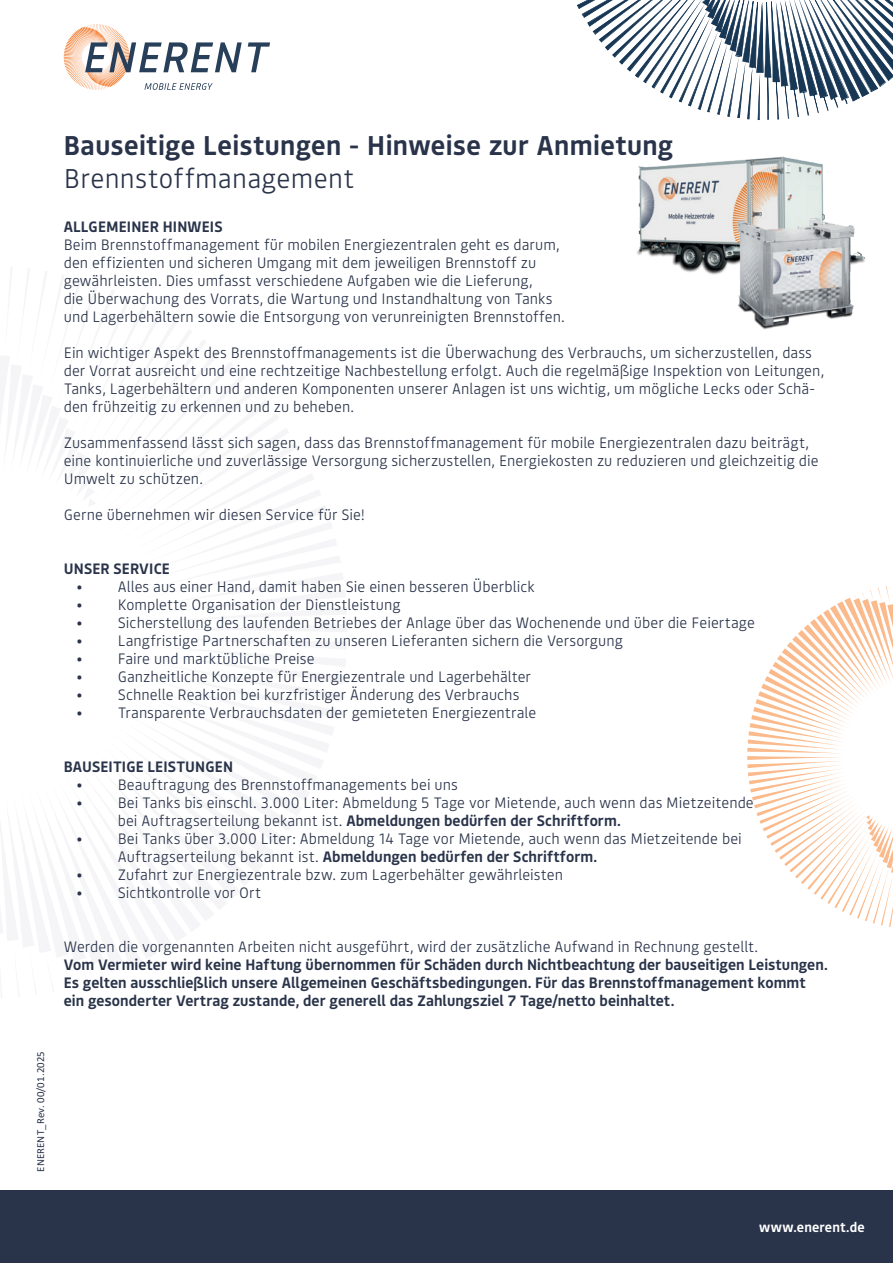
<style>
.page{position:relative;width:893px;height:1263px;background:#fff}
.page>*{position:absolute;margin:0;border:0;box-sizing:border-box;transform-origin:0 0}
.t1{font:600 27px "Bould";letter-spacing:.015em;color:#293349}
.t2{font:300 27px "Bould";letter-spacing:.01em;color:#293349}
.t3{font:300 15px/18px "Bould";letter-spacing:.005em;color:#293349}
.t4{font:600 15px/18px "Bould";letter-spacing:.005em;color:#293349}
.t5{font:600 13.5px "Bould";letter-spacing:.01em;color:#fff}
.t6{font:10.8px "Calibri";letter-spacing:.01em;color:#293349}
.s1{font-weight:300}
</style>
<div class="page">
<svg style="left:577px;top:0;width:316px;height:120px"></svg>
<svg style="left:64px;top:24px;width:206px;height:66px"></svg>
<svg style="left:747px;top:586px;width:146px;height:341px"></svg>
<img style="left:637px;top:156px;width:229px;height:119px">
<img style="left:730px;top:211px;width:131px;height:119px">
<div style="left:0;top:1191px;width:893px;height:72px;background:#293349"></div>
<p class="t6" style="left:33px;top:1171px;width:122px;rotate:-90deg">ENERENT_Rev. 00/01.2025</p>
<p class="t1" style="left:64px;top:127px;width:611px">Bauseitige Leistungen - Hinweise zur Anmietung</p>
<p class="t2" style="left:64px;top:160px;width:292px">Brennstoffmanagement</p>
<p class="t4" style="left:64px;top:217px;width:160px">ALLGEMEINER HINWEIS</p>
<p class="t3" style="left:64px;top:235px;width:498px">Beim Brennstoffmanagement für mobilen Energiezentralen geht es darum,</p>
<p class="t3" style="left:64px;top:253px;width:474px">den effizienten und sicheren Umgang mit dem jeweiligen Brennstoff zu</p>
<p class="t3" style="left:64px;top:271px;width:470px">gewährleisten. Dies umfasst verschiedene Aufgaben wie die Lieferung,</p>
<p class="t3" style="left:64px;top:289px;width:490px">die Überwachung des Vorrats, die Wartung und Instandhaltung von Tanks</p>
<p class="t3" style="left:64px;top:307px;width:503px">und Lagerbehältern sowie die Entsorgung von verunreinigten Brennstoffen.</p>
<p class="t3" style="left:64px;top:343px;width:762px">Ein wichtiger Aspekt des Brennstoffmanagements ist die Überwachung des Verbrauchs, um sicherzustellen, dass der Vorrat ausreicht und eine rechtzeitige Nachbestellung erfolgt. Auch die regelmäßige Inspektion von Leitungen, Tanks, Lagerbehältern und anderen Komponenten unserer Anlagen ist uns wichtig, um mögliche Lecks oder Schä&shy;den frühzeitig zu erkennen und zu beheben.</p>
<p class="t3" style="left:64px;top:433px;width:756px">Zusammenfassend lässt sich sagen, dass das Brennstoffmanagement für mobile Energiezentralen dazu beiträgt, eine kontinuierliche und zuverlässige Versorgung sicherzustellen, Energiekosten zu reduzieren und gleichzeitig die<br>Umwelt zu schützen.</p>
<p class="t3" style="left:64px;top:505px;width:302px">Gerne übernehmen wir diesen Service für Sie!</p>
<p class="t4" style="left:64px;top:559px;width:108px">UNSER SERVICE</p>
<p class="t3" style="left:77px;top:577px;width:460px">• Alles aus einer Hand, damit haben Sie einen besseren Überblick</p>
<p class="t3" style="left:77px;top:595px;width:326px">• Komplette Organisation der Dienstleistung</p>
<p class="t3" style="left:77px;top:613px;width:680px">• Sicherstellung des laufenden Betriebes der Anlage über das Wochenende und über die Feiertage</p>
<p class="t3" style="left:77px;top:631px;width:548px">• Langfristige Partnerschaften zu unseren Lieferanten sichern die Versorgung</p>
<p class="t3" style="left:77px;top:649px;width:239px">• Faire und marktübliche Preise</p>
<p class="t3" style="left:77px;top:667px;width:456px">• Ganzheitliche Konzepte für Energiezentrale und Lagerbehälter</p>
<p class="t3" style="left:77px;top:685px;width:444px">• Schnelle Reaktion bei kurzfristiger Änderung des Verbrauchs</p>
<p class="t3" style="left:77px;top:703px;width:461px">• Transparente Verbrauchsdaten der gemieteten Energiezentrale</p>
<p class="t4" style="left:64px;top:757px;width:171px">BAUSEITIGE LEISTUNGEN</p>
<p class="t3" style="left:77px;top:775px;width:383px">• Beauftragung des Brennstoffmanagements bei uns</p>
<p class="t3" style="left:77px;top:793px;width:679px">• Bei Tanks bis einschl. 3.000 Liter: Abmeldung 5 Tage vor Mietende, auch wenn das Mietzeitende</p>
<p class="t4" style="left:118px;top:811px;width:504px"><span class="s1">bei Auftragserteilung bekannt ist.</span> Abmeldungen bedürfen der Schriftform.</p>
<p class="t3" style="left:77px;top:829px;width:667px">• Bei Tanks über 3.000 Liter: Abmeldung 14 Tage vor Mietende, auch wenn das Mietzeitende bei</p>
<p class="t4" style="left:118px;top:847px;width:481px"><span class="s1">Auftragserteilung bekannt ist.</span> Abmeldungen bedürfen der Schriftform.</p>
<p class="t3" style="left:77px;top:865px;width:488px">• Zufahrt zur Energiezentrale bzw. zum Lagerbehälter gewährleisten</p>
<p class="t3" style="left:77px;top:883px;width:186px">• Sichtkontrolle vor Ort</p>
<p class="t3" style="left:64px;top:937px;width:696px">Werden die vorgenannten Arbeiten nicht ausgeführt, wird der zusätzliche Aufwand in Rechnung gestellt.</p>
<p class="t4" style="left:64px;top:955px;width:766px">Vom Vermieter wird keine Haftung übernommen für Schäden durch Nichtbeachtung der bauseitigen Leistungen.</p>
<p class="t4" style="left:64px;top:973px;width:743px">Es gelten ausschließlich unsere Allgemeinen Geschäftsbedingungen. Für das Brennstoffmanagement kommt ein gesonderter Vertrag zustande, der generell das Zahlungsziel 7 Tage/netto beinhaltet.</p>
<p class="t5" style="left:759px;top:1218px;width:107px">www.enerent.de</p>
</div>
